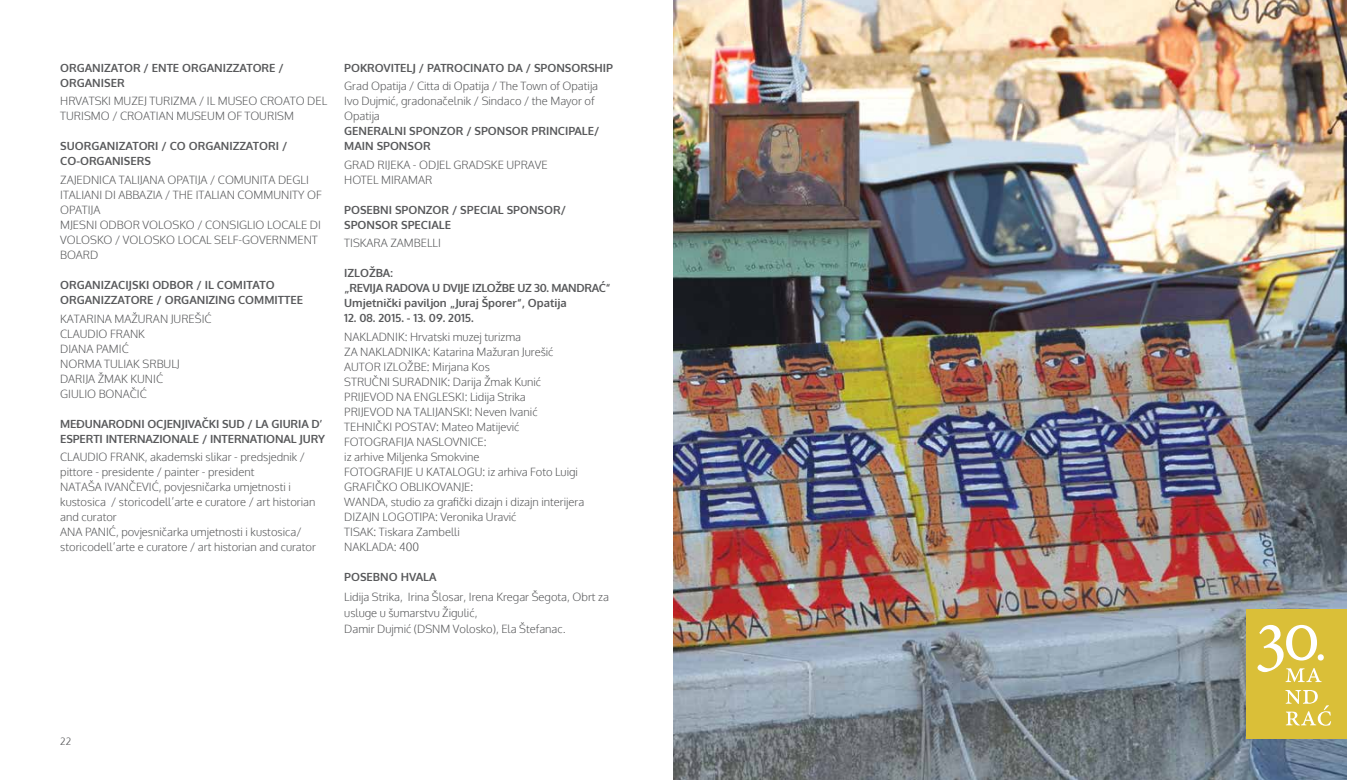
<style>
.page{position:relative;width:1347px;height:780px;background:#fff}
.page>*{position:absolute;margin:0;border:0;box-sizing:border-box;transform-origin:0 0}
.t1{font:300 11.25px/15px "Oxygen";color:#58595b}
.t2{font:700 11.25px/15px "Oxygen";color:#58595b}
.t3{font:300 10px "Oxygen";color:#58595b}
</style>
<div class="page">
<img style="left:673px;top:0;width:673px;height:780px">
<div style="left:1246px;top:609px;width:100px;height:130px;background:#dabf38"></div>
<svg style="left:1285px;top:690px;width:46px;height:35px"></svg>
<svg style="left:1257px;top:625px;width:66px;height:57px"></svg>
<p class="t2" style="left:60px;top:61px;width:225px">ORGANIZATOR / ENTE ORGANIZZATORE /<br>ORGANISER</p>
<p class="t1" style="left:60px;top:94px;width:268px">HRVATSKI MUZEJ TURIZMA / IL MUSEO CROATO DEL<br>TURISMO / CROATIAN MUSEUM OF TOURISM</p>
<p class="t2" style="left:60px;top:139px;width:229px">SUORGANIZATORI / CO ORGANIZZATORI /<br>CO-ORGANISERS</p>
<p class="t1" style="left:60px;top:173px;width:263px">ZAJEDNICA TALIJANA OPATIJA / COMUNITA DEGLI<br>ITALIANI DI ABBAZIA / THE ITALIAN COMMUNITY OF<br>OPATIJA<br>MJESNI ODBOR VOLOSKO / CONSIGLIO LOCALE DI<br>VOLOSKO / VOLOSKO LOCAL SELF-GOVERNMENT<br>BOARD</p>
<p class="t2" style="left:60px;top:278px;width:244px">ORGANIZACIJSKI ODBOR / IL COMITATO<br>ORGANIZZATORE / ORGANIZING COMMITTEE</p>
<p class="t1" style="left:60px;top:311px;width:153px">KATARINA MAŽURAN JUREŠIĆ<br>CLAUDIO FRANK<br>DIANA PAMIĆ<br>NORMA TULIAK SRBULJ<br>DARIJA ŽMAK KUNIĆ<br>GIULIO BONAČIĆ</p>
<p class="t2" style="left:60px;top:416px;width:266px">MEÐUNARODNI OCJENJIVAČKI SUD / LA GIURIA D’<br>ESPERTI INTERNAZIONALE / INTERNATIONAL JURY</p>
<p class="t1" style="left:60px;top:450px;width:257px">CLAUDIO FRANK, akademski slikar - predsjednik / pittore - presidente / painter - president<br>NATAŠA IVANČEVIĆ, povjesničarka umjetnosti i kustosica / storicodell’arte e curatore / art historian and curator<br>ANA PANIĆ, povjesničarka umjetnosti i kustosica/ storicodell’arte e curatore / art historian and curator</p>
<p class="t2" style="left:344px;top:60px;width:270px">POKROVITELJ / PATROCINATO DA / SPONSORSHIP</p>
<p class="t1" style="left:344px;top:79px;width:255px">Grad Opatija / Citta di Opatija / The Town of Opatija<br>Ivo Dujmić, gradonačelnik / Sindaco / the Mayor of<br>Opatija</p>
<p class="t2" style="left:344px;top:124px;width:257px">GENERALNI SPONZOR / SPONSOR PRINCIPALE/<br>MAIN SPONSOR</p>
<p class="t1" style="left:344px;top:158px;width:205px">GRAD RIJEKA - ODJEL GRADSKE UPRAVE<br>HOTEL MIRAMAR</p>
<p class="t2" style="left:344px;top:203px;width:223px">POSEBNI SPONZOR / SPECIAL SPONSOR/<br>SPONSOR SPECIALE</p>
<p class="t1" style="left:344px;top:236px;width:98px">TISKARA ZAMBELLI</p>
<p class="t2" style="left:344px;top:266px;width:268px">IZLOŽBA:<br>„REVIJA RADOVA U DVIJE IZLOŽBE UZ 30. MANDRAĆ“<br>Umjetnički paviljon „Juraj Šporer“, Opatija</p>
<p class="t2" style="left:344px;top:311px;width:131px">12. 08. 2015. - 13. 09. 2015.</p>
<p class="t1" style="left:344px;top:330px;width:241px">NAKLADNIK: Hrvatski muzej turizma<br>ZA NAKLADNIKA: Katarina Mažuran Jurešić AUTOR IZLOŽBE: Mirjana Kos<br>STRUČNI SURADNIK: Darija Žmak Kunić PRIJEVOD NA ENGLESKI: Lidija Strika<br>PRIJEVOD NA TALIJANSKI: Neven Ivanić TEHNIČKI POSTAV: Mateo Matijević FOTOGRAFIJA NASLOVNICE:<br>iz arhive Miljenka Smokvine<br>FOTOGRAFIJE U KATALOGU: iz arhiva Foto Luigi GRAFIČKO OBLIKOVANJE:<br>WANDA, studio za grafički dizajn i dizajn interijera DIZAJN LOGOTIPA: Veronika Uravić<br>TISAK: Tiskara Zambelli<br>NAKLADA: 400</p>
<p class="t2" style="left:344px;top:570px;width:94px">POSEBNO HVALA</p>
<p class="t1" style="left:344px;top:589px;width:266px;line-height:16.2px">Lidija Strika, Irina Šlosar, Irena Kregar Šegota, Obrt za usluge u šumarstvu Žigulić,<br>Damir Dujmić (DSNM Volosko), Ela Štefanac.</p>
<p class="t3" style="left:60px;top:735px;width:13px">22</p>
</div>
